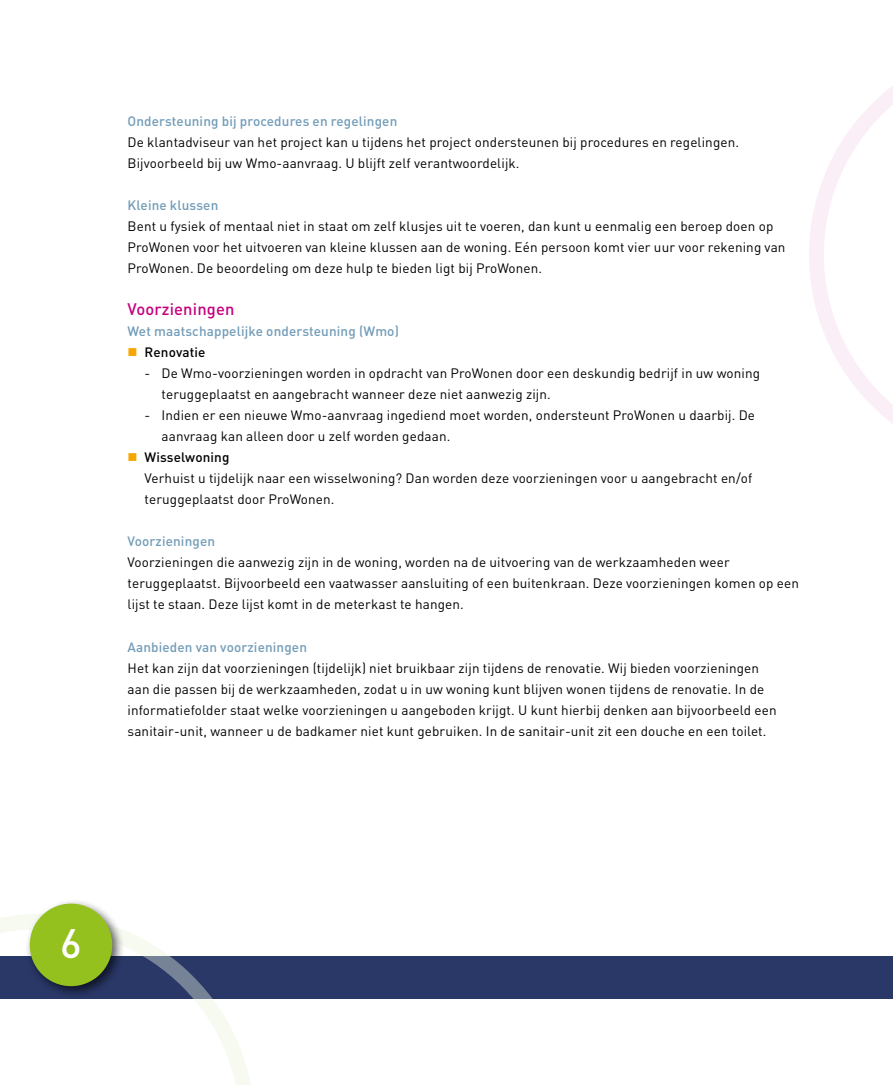
<style>
.page{position:relative;width:893px;height:1085px;background:#fff}
.page>*{position:absolute;margin:0;border:0;box-sizing:border-box;transform-origin:0 0}
.t1{font:500 40.5px "DIN";color:#fff}
.t2{font:500 16.5px "DIN";letter-spacing:.01em;color:#c7017f}
.t3{font:13.5px/21px "DIN";letter-spacing:.01em;color:#000}
.t4{font:500 13.5px "DIN";letter-spacing:.01em;color:#729cb8}
.t5{font:500 13.5px "DIN";letter-spacing:.01em;color:#000}
</style>
<div class="page">
<div style="left:0;top:956px;width:893px;height:42px;background:#2a3868"></div>
<svg style="left:0;top:915px;width:255px;height:169px"></svg>
<div style="left:25px;top:898px;width:100px;height:101px;background:#000;opacity:.65"></div>
<div style="left:30px;top:903px;width:82px;height:83px;background:#95c11f;border-radius:50%"></div>
<svg style="left:809px;top:86px;width:84px;height:338px"></svg>
<p class="t4" style="left:128px;top:113px;width:271px">Ondersteuning bij procedures en regelingen</p>
<p class="t3" style="left:128px;top:131px;width:613px">De klantadviseur van het project kan u tijdens het project ondersteunen bij procedures en regelingen.<br>Bijvoorbeeld bij uw Wmo-aanvraag. U blijft zelf verantwoordelijk.</p>
<p class="t4" style="left:128px;top:197px;width:92px">Kleine klussen</p>
<p class="t3" style="left:128px;top:215px;width:659px">Bent u fysiek of mentaal niet in staat om zelf klusjes uit te voeren, dan kunt u eenmalig een beroep doen op<br>ProWonen voor het uitvoeren van kleine klussen aan de woning. Eén persoon komt vier uur voor rekening van<br>ProWonen. De beoordeling om deze hulp te bieden ligt bij ProWonen.</p>
<p class="t2" style="left:128px;top:299px;width:109px">Voorzieningen</p>
<p class="t4" style="left:128px;top:323px;width:273px">Wet maatschappelijke ondersteuning (Wmo)</p>
<p class="t5" style="left:145px;top:344px;width:62px">Renovatie</p>
<p class="t3" style="left:162px;top:362px;width:600px;text-indent:-17px">- De Wmo-voorzieningen worden in opdracht van ProWonen door een deskundig bedrijf in uw woning teruggeplaatst en aangebracht wanneer deze niet aanwezig zijn.</p>
<p class="t3" style="left:162px;top:404px;width:595px;text-indent:-17px">- Indien er een nieuwe Wmo-aanvraag ingediend moet worden, ondersteunt ProWonen u daarbij. De aanvraag kan alleen door u zelf worden gedaan.</p>
<p class="t5" style="left:145px;top:449px;width:86px">Wisselwoning</p>
<p class="t3" style="left:145px;top:467px;width:609px">Verhuist u tijdelijk naar een wisselwoning? Dan worden deze voorzieningen voor u aangebracht en/of teruggeplaatst door ProWonen.</p>
<p class="t4" style="left:128px;top:533px;width:89px">Voorzieningen</p>
<p class="t3" style="left:128px;top:551px;width:673px">Voorzieningen die aanwezig zijn in de woning, worden na de uitvoering van de werkzaamheden weer teruggeplaatst. Bijvoorbeeld een vaatwasser aansluiting of een buitenkraan. Deze voorzieningen komen op een lijst te staan. Deze lijst komt in de meterkast te hangen.</p>
<p class="t4" style="left:128px;top:638px;width:181px">Aanbieden van voorzieningen</p>
<p class="t3" style="left:128px;top:656px;width:651px">Het kan zijn dat voorzieningen (tijdelijk) niet bruikbaar zijn tijdens de renovatie. Wij bieden voorzieningen aan die passen bij de werkzaamheden, zodat u in uw woning kunt blijven wonen tijdens de renovatie. In de informatiefolder staat welke voorzieningen u aangeboden krijgt. U kunt hierbij denken aan bijvoorbeeld een sanitair-unit, wanneer u de badkamer niet kunt gebruiken. In de sanitair-unit zit een douche en een toilet.</p>
<h1 class="t1" style="left:60px;top:916px;width:23px">6</h1>
</div>
